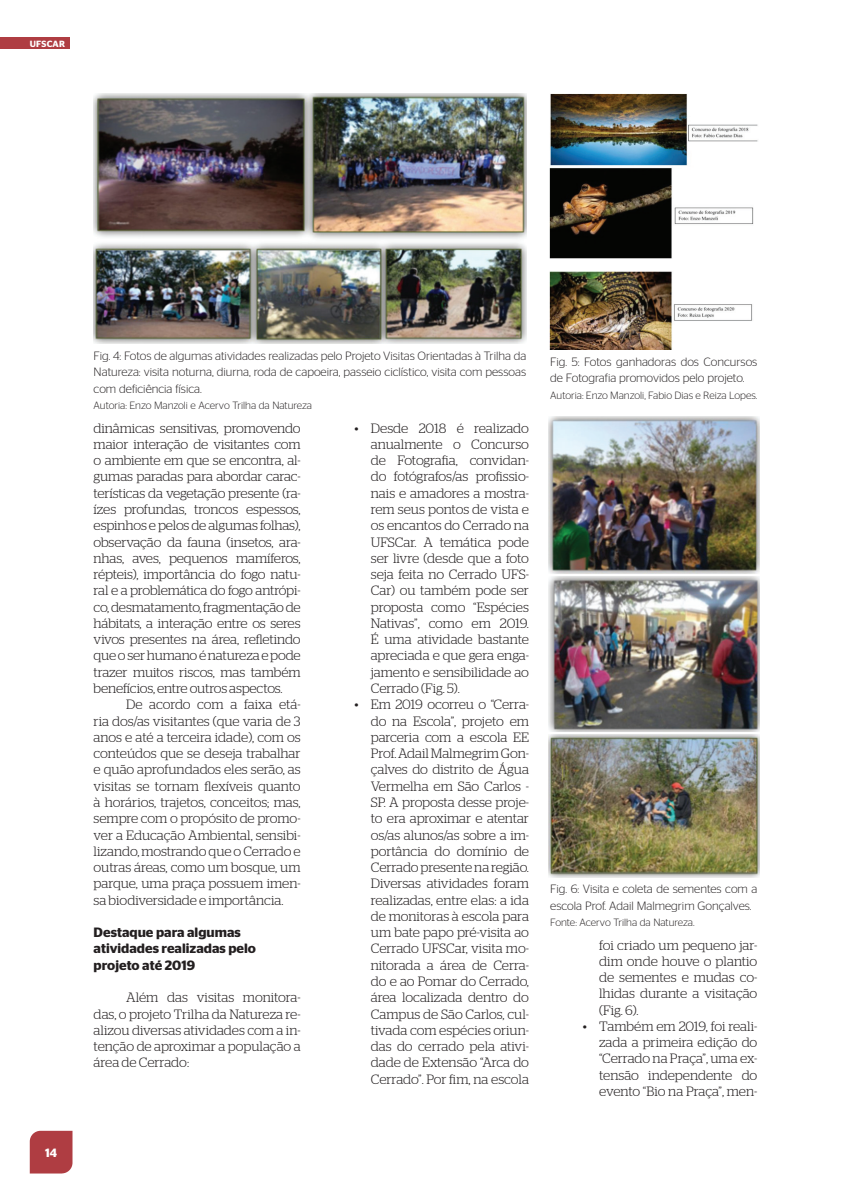
<style>
.page{position:relative;width:851px;height:1191px;background:#fff}
.page>*{position:absolute;margin:0;border:0;box-sizing:border-box;transform-origin:0 0}
.paragrafo{font:300 13.5px/16.2px "Stag";letter-spacing:-.01em;color:#231f20;text-align:justify}
.item_meio{font:300 13.5px/16.2px "Stag";letter-spacing:-.005em;color:#231f20;text-align:justify}
.item_inicio{font:300 13.5px/16.2px "Stag";color:#231f20;text-align:justify}
.sub_01{font:600 13.5px/16.2px "Stag Sans";color:#231f20}
.figura_legenda{font:300 12px/16.2px "Stag Sans";color:#231f20}
.t1{font:600 12px "Stag Sans";color:#fff}
.figura_fonte{font:300 10.5px "Stag Sans";color:#231f20}
.t2{font:600 9px "Stag Sans";letter-spacing:.02em;color:#fff}
</style>
<div class="page">
<div style="left:30px;top:1130px;width:42px;height:43px;background:#af3d42"></div>
<div style="left:0;top:37px;width:69px;height:12px;background:#af3d42"></div>
<img style="left:549px;top:94px;width:209px;height:256px">
<img style="left:94px;top:94px;width:432px;height:250px">
<img style="left:548px;top:416px;width:211px;height:158px">
<img style="left:548px;top:576px;width:211px;height:156px">
<img style="left:548px;top:734px;width:211px;height:143px">
<p class="t2" style="left:30px;top:38px;width:37px">UFSCAR</p>
<p class="t1" style="left:45px;top:1145px;width:14px">14</p>
<p class="figura_legenda" style="left:94px;top:348px;width:434px;text-align:justify">Fig. 4: Fotos de algumas atividades realizadas pelo Projeto Visitas Orientadas à Trilha da Natureza: visita noturna, diurna, roda de capoeira, passeio ciclístico, visita com pessoas com deficiência física.</p>
<p class="figura_fonte" style="left:94px;top:399px;width:220px">Autoria: Enzo Manzoli e Acervo Trilha da Natureza</p>
<p class="paragrafo" style="left:94px;top:419px;width:208px">dinâmicas sensitivas, promovendo maior interação de visitantes com o ambiente em que se encontra, al&shy;gumas paradas para abordar carac&shy;terísticas da vegetação presente (ra&shy;ízes profundas, troncos espessos, espinhos e pelos de algumas folhas), observação da fauna (insetos, ara&shy;nhas, aves, pequenos mamíferos, répteis), importância do fogo natu&shy;ral e a problemática do fogo antrópi&shy;co, desmatamento, fragmentação de hábitats, a interação entre os seres vivos presentes na área, refletindo que o ser humano é natureza e pode trazer muitos riscos, mas também benefícios, entre outros aspectos.</p>
<p class="paragrafo" style="left:94px;top:696px;width:208px;text-indent:33px">De acordo com a faixa etá&shy;ria dos/as visitantes (que varia de 3 anos e até a terceira idade), com os conteúdos que se deseja trabalhar e quão aprofundados eles serão, as visitas se tornam flexíveis quanto à horários, trajetos, conceitos; mas, sempre com o propósito de promo&shy;ver a Educação Ambiental, sensibi&shy;lizando, mostrando que o Cerrado e outras áreas, como um bosque, um parque, uma praça possuem imen&shy;sa biodiversidade e importância.</p>
<p class="sub_01" style="left:94px;top:924px;width:164px">Destaque para algumas atividades realizadas pelo projeto até 2019</p>
<p class="paragrafo" style="left:94px;top:989px;width:208px;text-indent:33px">Além das visitas monitora&shy;das, o projeto Trilha da Natureza re&shy;alizou diversas atividades com a in&shy;tenção de aproximar a população a área de Cerrado:</p>
<p class="item_inicio" style="left:371px;top:419px;width:160px;text-indent:-16px">• Desde 2018 é realizado anualmente o Concurso de Fotografia, convidan&shy;do fotógrafos/as profissio&shy;nais e amadores a mostra&shy;rem seus pontos de vista e os encantos do Cerrado na UFSCar. A temática pode ser livre (desde que a foto seja feita no Cerrado UFS-Car) ou também pode ser proposta como “Espécies Nativas”, como em 2019.<br>É uma atividade bastante apreciada e que gera enga&shy;jamento e sensibilidade ao Cerrado (Fig. 5).</p>
<p class="item_meio" style="left:371px;top:696px;width:160px;text-indent:-16px">• Em 2019 ocorreu o “Cerra&shy;do na Escola”, projeto em parceria com a escola EE Prof. Adail Malmegrim Gon&shy;çalves do distrito de Água Vermelha em São Carlos - SP. A proposta desse proje&shy;to era aproximar e atentar os/as alunos/as sobre a im&shy;portância do domínio de Cerrado presente na região.</p>
<p class="item_meio" style="left:371px;top:875px;width:160px">Diversas atividades foram realizadas, entre elas: a ida de monitoras à escola para um bate papo pré-visita ao Cerrado UFSCar, visita mo&shy;nitorada a área de Cerra&shy;do e ao Pomar do Cerrado, área localizada dentro do Campus de São Carlos, cul&shy;tivada com espécies oriun&shy;das do cerrado pela ativi&shy;dade de Extensão “Arca do Cerrado”. Por fim, na escola</p>
<p class="figura_legenda" style="left:550px;top:354px;width:208px">Fig. 5: Fotos ganhadoras dos Concursos de Fotografia promovidos pelo projeto.</p>
<p class="figura_fonte" style="left:550px;top:389px;width:208px">Autoria: Enzo Manzoli, Fabio Dias e Reiza Lopes.</p>
<p class="figura_legenda" style="left:550px;top:881px;width:208px">Fig. 6: Visita e coleta de sementes com a escola Prof. Adail Malmegrim Gonçalves.</p>
<p class="figura_fonte" style="left:550px;top:916px;width:146px">Fonte: Acervo Trilha da Natureza.</p>
<p class="item_meio" style="left:599px;top:936px;width:160px">foi criado um pequeno jar&shy;dim onde houve o plantio de sementes e mudas co&shy;lhidas durante a visitação (Fig. 6).</p>
<p class="item_meio" style="left:599px;top:1018px;width:160px;text-indent:-16px">• Também em 2019, foi reali&shy;zada a primeira edição do “Cerrado na Praça”, uma ex&shy;tensão independente do evento “Bio na Praça”, men-</p>
</div>
